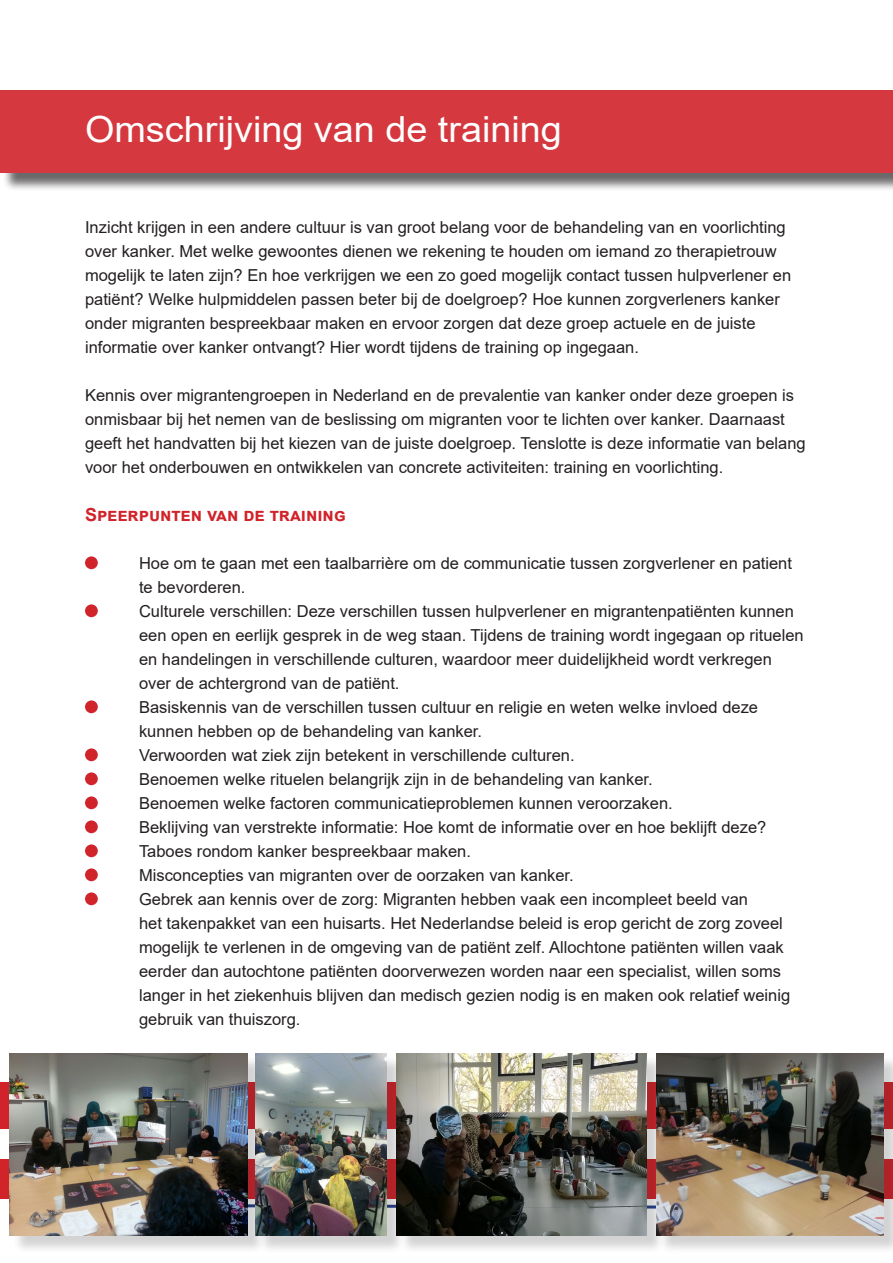
<style>
.page{position:relative;width:893px;height:1263px;background:#fff}
.page>*{position:absolute;margin:0;border:0;box-sizing:border-box;transform-origin:0 0}
.t1{font:36px "Arial";color:#fff;scale:1.05 1}
.t2{font:700 18px "Arial";color:#d1232a}
.t3{font:16.5px/24px "Arial";color:#231f20}
</style>
<div class="page">
<div style="left:2px;top:93px;width:891px;height:99px;background:#231f20;opacity:.75"></div>
<div style="left:0;top:90px;width:893px;height:83px;background:#d5393f"></div>
<div style="left:85px;top:556px;width:13px;height:13px;background:#d1232a;border-radius:50%"></div>
<div style="left:85px;top:604px;width:13px;height:13px;background:#d1232a;border-radius:50%"></div>
<div style="left:85px;top:700px;width:13px;height:13px;background:#d1232a;border-radius:50%"></div>
<div style="left:85px;top:748px;width:13px;height:13px;background:#d1232a;border-radius:50%"></div>
<div style="left:85px;top:772px;width:13px;height:13px;background:#d1232a;border-radius:50%"></div>
<div style="left:85px;top:796px;width:13px;height:13px;background:#d1232a;border-radius:50%"></div>
<div style="left:85px;top:820px;width:13px;height:13px;background:#d1232a;border-radius:50%"></div>
<div style="left:85px;top:844px;width:13px;height:13px;background:#d1232a;border-radius:50%"></div>
<div style="left:85px;top:868px;width:13px;height:13px;background:#d1232a;border-radius:50%"></div>
<div style="left:85px;top:892px;width:13px;height:13px;background:#d1232a;border-radius:50%"></div>
<div style="left:399px;top:1056px;width:267px;height:198px;background:#231f20;opacity:.2"></div>
<img style="left:397px;top:1053px;width:250px;height:182px">
<div style="left:12px;top:1056px;width:254px;height:198px;background:#231f20;opacity:.2"></div>
<img style="left:10px;top:1053px;width:237px;height:182px">
<div style="left:658px;top:1056px;width:235px;height:198px;background:#231f20;opacity:.2"></div>
<img style="left:656px;top:1053px;width:227px;height:182px">
<div style="left:258px;top:1056px;width:147px;height:198px;background:#231f20;opacity:.2"></div>
<img style="left:256px;top:1053px;width:131px;height:182px">
<p class="t1" style="left:85px;top:105px;width:456px">Omschrijving van de training</p>
<p class="t3" style="left:85px;top:215px;width:702px">Inzicht krijgen in een andere cultuur is van groot belang voor de behandeling van en voorlichting over kanker. Met welke gewoontes dienen we rekening te houden om iemand zo therapietrouw</p>
<p class="t3" style="left:85px;top:263px;width:708px">mogelijk te laten zijn? En hoe verkrijgen we een zo goed mogelijk contact tussen hulpverlener en patiënt? Welke hulpmiddelen passen beter bij de doelgroep? Hoe kunnen zorgverleners kanker onder migranten bespreekbaar maken en ervoor zorgen dat deze groep actuele en de juiste</p>
<p class="t3" style="left:85px;top:335px;width:555px">informatie over kanker ontvangt? Hier wordt tijdens de training op ingegaan.</p>
<p class="t3" style="left:85px;top:383px;width:722px">Kennis over migrantengroepen in Nederland en de prevalentie van kanker onder deze groepen is onmisbaar bij het nemen van de beslissing om migranten voor te lichten over kanker. Daarnaast geeft het handvatten bij het kiezen van de juiste doelgroep. Tenslotte is deze informatie van belang voor het onderbouwen en ontwikkelen van concrete activiteiten: training en voorlichting.</p>
<p class="t2" style="left:85px;top:502px;width:262px">Speerpunten van de training</p>
<p class="t3" style="left:139px;top:551px;width:654px">Hoe om te gaan met een taalbarrière om de communicatie tussen zorgverlener en patient</p>
<p class="t3" style="left:139px;top:575px;width:108px">te bevorderen.</p>
<p class="t3" style="left:139px;top:599px;width:666px">Culturele verschillen: Deze verschillen tussen hulpverlener en migrantenpatiënten kunnen een open en eerlijk gesprek in de weg staan. Tijdens de training wordt ingegaan op rituelen en handelingen in verschillende culturen, waardoor meer duidelijkheid wordt verkregen over de achtergrond van de patiënt.</p>
<p class="t3" style="left:139px;top:695px;width:621px">Basiskennis van de verschillen tussen cultuur en religie en weten welke invloed deze</p>
<p class="t3" style="left:139px;top:719px;width:345px">kunnen hebben op de behandeling van kanker.</p>
<p class="t3" style="left:139px;top:743px;width:437px">Verwoorden wat ziek zijn betekent in verschillende culturen.</p>
<p class="t3" style="left:139px;top:767px;width:515px">Benoemen welke rituelen belangrijk zijn in de behandeling van kanker.</p>
<p class="t3" style="left:139px;top:791px;width:535px">Benoemen welke factoren communicatieproblemen kunnen veroorzaken.</p>
<p class="t3" style="left:139px;top:815px;width:629px">Beklijving van verstrekte informatie: Hoe komt de informatie over en hoe beklijft deze?</p>
<p class="t3" style="left:139px;top:839px;width:333px">Taboes rondom kanker bespreekbaar maken.</p>
<p class="t3" style="left:139px;top:863px;width:436px">Misconcepties van migranten over de oorzaken van kanker.</p>
<p class="t3" style="left:139px;top:887px;width:610px">Gebrek aan kennis over de zorg: Migranten hebben vaak een incompleet beeld van</p>
<p class="t3" style="left:139px;top:911px;width:653px">het takenpakket van een huisarts. Het Nederlandse beleid is erop gericht de zorg zoveel mogelijk te verlenen in de omgeving van de patiënt zelf. Allochtone patiënten willen vaak eerder dan autochtone patiënten doorverwezen worden naar een specialist, willen soms langer in het ziekenhuis blijven dan medisch gezien nodig is en maken ook relatief weinig gebruik van thuiszorg.</p>
</div>
